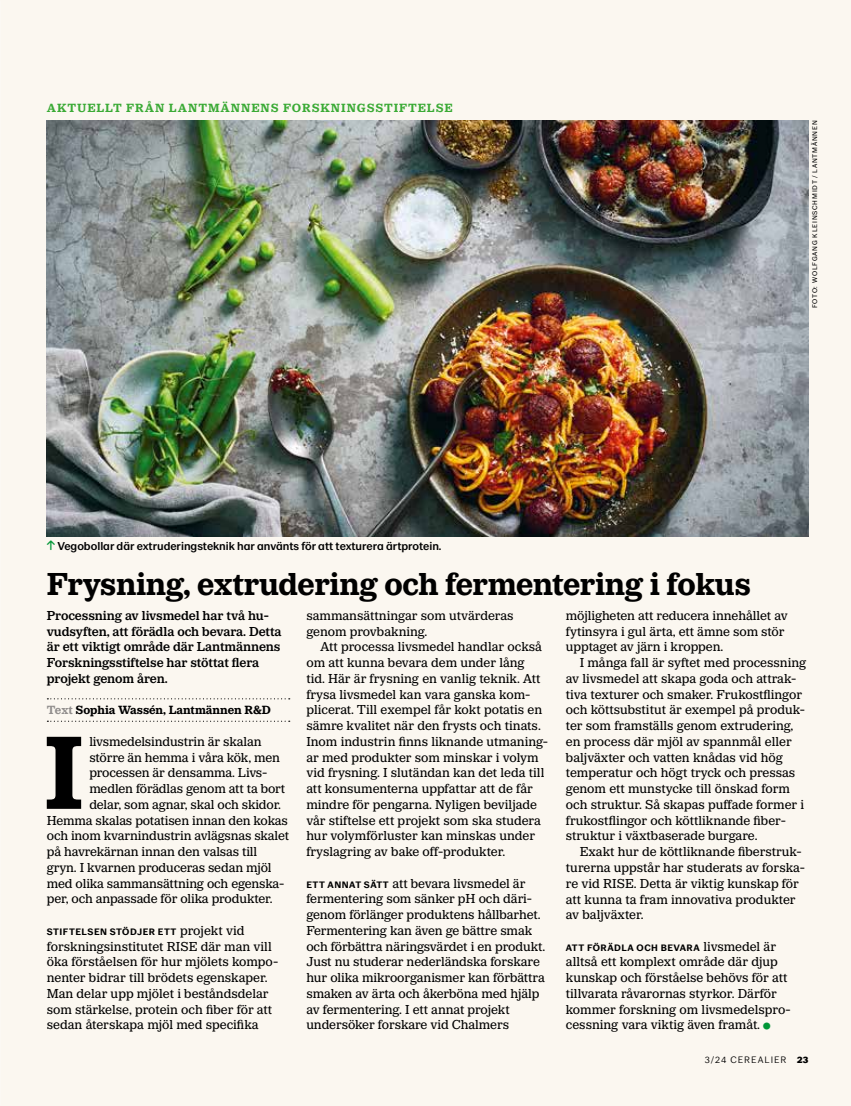
<style>
.page{position:relative;width:851px;height:1106px;background:#fff}
.page>*{position:absolute;margin:0;border:0;box-sizing:border-box;transform-origin:0 0}
.t1{font:700 108px "LM Serif";color:#000}
.t2{font:700 33px "LM Serif";letter-spacing:-.01em;color:#000}
.t3{font:13.5px/15.8px "LM Serif";letter-spacing:-.005em;color:#000}
.t4{font:500 13.5px/15.8px "LM Serif";letter-spacing:-.005em;color:#000}
.t5{font:700 12.3px "LM Serif";letter-spacing:.075em;color:#3aaa35}
.t6{font:700 12.3px "LM Serif";color:#000}
.t7{font:500 12px "LM Sans 201902";color:#000}
.t8{font:700 9.75px "LM Sans 201902";letter-spacing:.05em;color:#000}
.t9{font:300 9.75px "LM Sans 201902";letter-spacing:.105em;color:#000}
.t10{font:7.05px "LM Sans 201902";letter-spacing:.11em;color:#000}
.s1{color:#009636}
.s2{font-family:"LM Sans 201902";font-weight:700;font-size:9.75px}
.s3{color:#928f8e}
.s4{font-family:"LM Serif";font-weight:400;font-size:13.5px}
.s5{font-weight:900}
</style>
<div class="page">
<div style="left:0;top:0;width:850px;height:1106px;background:#fbf7f0"></div>
<svg style="left:47px;top:698px;width:243px;height:1px"></svg>
<svg style="left:47px;top:720px;width:243px;height:1px"></svg>
<img style="left:47px;top:120px;width:761px;height:416px">
<p class="t5" style="left:47px;top:101px;width:407px">AKTUELLT FRÅN LANTMÄNNENS FORSKNINGSSTIFTELSE</p>
<p class="t7" style="left:47px;top:539px;width:396px"><span class="s1">↑</span> Vegobollar där extruderingsteknik har använts för att texturera ärtprotein.</p>
<p class="t10" style="left:810px;top:308px;width:189px;rotate:-90deg">FOTO: WOLFGANG KLEINSCHMIDT / LANTMÄNNEN</p>
<h2 class="t2" style="left:47px;top:565px;width:705px">Frysning, extrudering och fermentering i fokus</h2>
<p class="t3" style="left:306px;top:607px;width:208px">sammansättningar som utvärderas genom provbakning.</p>
<p class="t3" style="left:306px;top:639px;width:243px;text-indent:14px">Att processa livsmedel handlar också om att kunna bevara dem under lång<br>tid. Här är frysning en vanlig teknik. Att frysa livsmedel kan vara ganska kom&shy;plicerat. Till exempel får kokt potatis en sämre kvalitet när den frysts och tinats.<br>Inom industrin finns liknande utmaning&shy;ar med produkter som minskar i volym vid frysning. I slutändan kan det leda till att konsumenterna uppfattar att de får mindre för pengarna. Nyligen beviljade vår stiftelse ett projekt som ska studera hur volymförluster kan minskas under fryslagring av bake off-produkter.</p>
<p class="t3" style="left:306px;top:875px;width:240px"><span class="s2">ETT ANNAT SÄTT</span> att bevara livsmedel är fermentering som sänker pH och däri&shy;genom förlänger produktens hållbarhet.<br>Fermentering kan även ge bättre smak och förbättra näringsvärdet i en produkt.<br>Just nu studerar nederländska forskare hur olika mikroorganismer kan förbättra smaken av ärta och åkerböna med hjälp av fermentering. I ett annat projekt undersöker forskare vid Chalmers</p>
<p class="t4" style="left:47px;top:607px;width:236px">Processning av livsmedel har två hu&shy;vudsyften, att förädla och bevara. Detta är ett viktigt område där Lantmännens Forskningsstiftelse har stöttat flera projekt genom åren.</p>
<p class="t6" style="left:47px;top:703px;width:226px"><span class="s3">Text</span> Sophia Wassén, Lantmännen R&amp;D</p>
<h1 class="t1" style="left:44px;top:712px;width:41px">I</h1>
<p class="t3" style="left:89px;top:733px;width:174px">livsmedelsindustrin är skalan</p>
<p class="t3" style="left:566px;top:607px;width:223px">möjligheten att reducera innehållet av fytinsyra i gul ärta, ett ämne som stör upptaget av järn i kroppen.</p>
<p class="t3" style="left:566px;top:654px;width:242px;text-indent:14px">I många fall är syftet med processning av livsmedel att skapa goda och attrak&shy;tiva texturer och smaker. Frukostflingor och köttsubstitut är exempel på produk&shy;ter som framställs genom extrudering, en process där mjöl av spannmål eller baljväxter och vatten knådas vid hög temperatur och högt tryck och pressas genom ett munstycke till önskad form och struktur. Så skapas puffade former i frukostflingor och köttliknande fiber&shy;struktur i växtbaserade burgare.</p>
<p class="t3" style="left:566px;top:843px;width:240px;text-indent:14px">Exakt hur de köttliknande fiberstruk&shy;turerna uppstår har studerats av forska&shy;re vid RISE. Detta är viktig kunskap för att kunna ta fram innovativa produkter av baljväxter.</p>
<p class="t8" style="left:566px;top:941px;width:212px">ATT FÖRÄDLA OCH BEVARA <span class="s4">livsmedel är</span></p>
<p class="t3" style="left:566px;top:954px;width:226px">alltså ett komplext område där djup kunskap och förståelse behövs för att tillvarata råvarornas styrkor. Därför kommer forskning om livsmedelspro&shy;cessning vara viktig även framåt.</p>
<p class="t3" style="left:89px;top:749px;width:192px">större än hemma i våra kök, men</p>
<p class="t3" style="left:89px;top:765px;width:179px">processen är densamma. Livs-</p>
<p class="t3" style="left:89px;top:780px;width:197px">medlen förädlas genom att ta bort</p>
<p class="t3" style="left:89px;top:796px;width:193px">delar, som agnar, skal och skidor.</p>
<p class="t3" style="left:47px;top:812px;width:242px">Hemma skalas potatisen innan den kokas</p>
<p class="t3" style="left:47px;top:828px;width:244px">och inom kvarnindustrin avlägsnas skalet</p>
<p class="t3" style="left:47px;top:843px;width:212px">på havrekärnan innan den valsas till</p>
<p class="t3" style="left:47px;top:859px;width:226px">gryn. I kvarnen produceras sedan mjöl</p>
<p class="t3" style="left:47px;top:875px;width:239px">med olika sammansättning och egenska-</p>
<p class="t3" style="left:47px;top:891px;width:227px">per, och anpassade för olika produkter.</p>
<p class="t8" style="left:47px;top:925px;width:199px">STIFTELSEN STÖDJER ETT <span class="s4">projekt vid</span></p>
<p class="t3" style="left:47px;top:938px;width:233px">forskningsinstitutet RISE där man vill öka förståelsen för hur mjölets kompo&shy;nenter bidrar till brödets egenskaper.<br>Man delar upp mjölet i beståndsdelar som stärkelse, protein och fiber för att sedan återskapa mjöl med specifika</p>
<p class="t9" style="left:704px;top:1054px;width:105px">3/24 CEREALIER <span class="s5">23</span></p>
</div>
